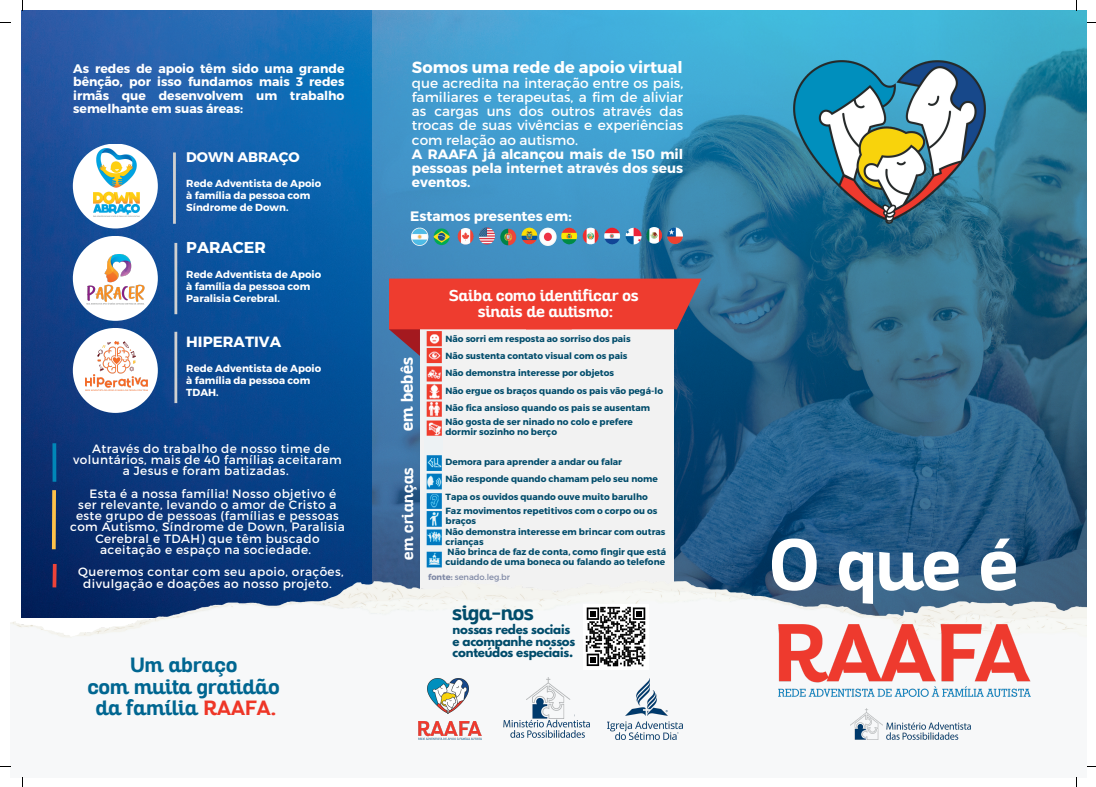
<style>
.page{position:relative;width:1096px;height:787px;background:#fff}
.page>*{position:absolute;margin:0;border:0;box-sizing:border-box;transform-origin:0 0}
.t1{font:700 70.12px "Altair";letter-spacing:.13em;color:#fff}
.t2{font:700 20.12px "Altair";color:#006691}
.t3{font:700 19.88px "Altair";letter-spacing:-.02em;color:#014c6b}
.t4{font:700 16.38px "Altair";color:#fff}
.t5{font:700 16.12px "Montserrat";color:#fff}
.t6{font:700 15.75px "Montserrat";color:#fff}
.t7{font:700 15.25px "Altair";color:#fff}
.t8{font:700 14.88px "Montserrat";color:#fff}
.t9{font:700 13.88px "Montserrat";color:#fff}
.t10{font:13.62px/14.1px "Montserrat";color:#fff;text-align:justify}
.t11{font:700 13.62px/14.1px "Montserrat";color:#fff;text-align:justify}
.t12{font:700 12.38px/13.1px "Montserrat";color:#fff;text-align:justify}
.t13{font:12px/11.2px "Montserrat";letter-spacing:.035em;color:#fff;text-align:center}
.t14{font:700 11.88px "League Spartan";letter-spacing:-.02em;color:#014c6b}
.t15{font:700 10.25px/11.9px "Montserrat";color:#fff}
.t16{font:700 9px/10.5px "Montserrat";color:#014c6b}
.t17{font:8.38px "Montserrat";color:#7f89a6}
.s1{color:#ee3627}
.s2{font-weight:700}
</style>
<div class="page">
<img style="left:22px;top:10px;width:351px;height:570px">
<img style="left:373px;top:10px;width:713px;height:570px">
<img style="left:793px;top:60px;width:192px;height:163px">
<svg style="left:52px;top:443px;width:4px;height:39px"></svg>
<svg style="left:52px;top:490px;width:4px;height:59px"></svg>
<svg style="left:53px;top:564px;width:4px;height:16px"></svg>
<hr style="left:173px;top:152px;width:3px;height:72px;background:#d0d0d0">
<hr style="left:174px;top:243px;width:3px;height:71px;background:#d0d0d0">
<hr style="left:174px;top:332px;width:3px;height:71px;background:#d0d0d0">
<div style="left:73px;top:236px;width:85px;height:85px;background:#fff;border-radius:50%"></div>
<div style="left:73px;top:328px;width:85px;height:85px;background:#fff;border-radius:50%"></div>
<div style="left:73px;top:144px;width:85px;height:84px;background:#fff;border-radius:50%"></div>
<img style="left:87px;top:254px;width:57px;height:50px">
<img style="left:85px;top:332px;width:63px;height:58px">
<img style="left:93px;top:149px;width:46px;height:68px">
<img style="left:411px;top:227px;width:271px;height:19px">
<div style="left:420px;top:327px;width:253px;height:278px;background:#f2f2f2"></div>
<img style="left:10px;top:580px;width:1076px;height:198px">
<img style="left:778px;top:625px;width:252px;height:72px">
<svg style="left:583px;top:604px;width:65px;height:66px"></svg>
<svg style="left:586px;top:607px;width:13px;height:13px"></svg>
<svg style="left:632px;top:607px;width:13px;height:13px"></svg>
<svg style="left:586px;top:654px;width:13px;height:12px"></svg>
<img style="left:426px;top:356px;width:16px;height:211px">
<svg style="left:389px;top:279px;width:312px;height:77px"></svg>
<img style="left:850px;top:709px;width:120px;height:31px">
<img style="left:418px;top:721px;width:63px;height:18px">
<img style="left:427px;top:678px;width:41px;height:36px">
<img style="left:526px;top:677px;width:48px;height:29px">
<img style="left:502px;top:706px;width:88px;height:23px">
<img style="left:510px;top:728px;width:87px;height:9px">
<img style="left:607px;top:678px;width:75px;height:61px">
<p class="t12" style="left:73px;top:62px;width:273px">As redes de apoio têm sido uma grande bênção, por isso fundamos mais 3 redes irmãs que desenvolvem um trabalho semelhante em suas áreas:</p>
<p class="t9" style="left:186px;top:148px;width:115px">DOWN ABRAÇO</p>
<p class="t15" style="left:186px;top:177px;width:136px">Rede Adventista de Apoio à família da pessoa com<br>Síndrome de Down.</p>
<p class="t6" style="left:186px;top:237px;width:81px">PARACER</p>
<p class="t15" style="left:186px;top:268px;width:136px">Rede Adventista de Apoio à família da pessoa com<br>Paralisia Cerebral.</p>
<p class="t8" style="left:186px;top:332px;width:96px">HIPERATIVA</p>
<p class="t15" style="left:186px;top:362px;width:136px">Rede Adventista de Apoio à família da pessoa com<br>TDAH.</p>
<p class="t13" style="left:73px;top:442px;width:270px">Através do trabalho de nosso time de voluntários, mais de 40 famílias aceitaram a Jesus e foram batizadas.</p>
<p class="t13" style="left:89px;top:487px;width:248px">Esta é a nossa família! Nosso objetivo é</p>
<p class="t13" style="left:78px;top:498px;width:260px">ser relevante, levando o amor de Cristo a</p>
<p class="t13" style="left:76px;top:510px;width:264px">este grupo de pessoas (famílias e pessoas</p>
<p class="t13" style="left:70px;top:521px;width:276px">com Autismo, Síndrome de Down, Paralisia</p>
<p class="t13" style="left:95px;top:532px;width:226px">Cerebral e TDAH) que têm buscado</p>
<p class="t13" style="left:100px;top:543px;width:213px">aceitação e espaço na sociedade.</p>
<p class="t13" style="left:78px;top:566px;width:267px">Queremos contar com seu apoio, orações, divulgação e doações ao nosso projeto.</p>
<p class="t2" style="left:130px;top:657px;width:109px">Um abraço</p>
<p class="t2" style="left:88px;top:679px;width:193px">com muita gratidão</p>
<p class="t2" style="left:96px;top:701px;width:182px">da família <span class="s1">RAAFA.</span></p>
<p class="t5" style="left:412px;top:57px;width:272px">Somos uma rede de apoio virtual</p>
<p class="t10" style="left:412px;top:76px;width:273px">que acredita na interação entre os pais, familiares e terapeutas, a fim de aliviar as cargas uns dos outros através das trocas de suas vivências e experiências com relação ao autismo.</p>
<p class="t11" style="left:412px;top:146px;width:273px">A RAAFA já alcançou mais de 150 mil pessoas pela internet através dos seus eventos.</p>
<p class="t11" style="left:410px;top:209px;width:163px">Estamos presentes em:</p>
<p class="t4" style="left:401px;top:431px;width:75px;rotate:-90deg">em bebês</p>
<p class="t7" style="left:402px;top:559px;width:94px;rotate:-90deg">em crianças</p>
<p class="t7" style="left:449px;top:290px;width:191px">Saiba como identificar os</p>
<p class="t7" style="left:478px;top:306px;width:137px">sinais de autismo:</p>
<p class="t16" style="left:445px;top:333px;width:187px">Não sorri em resposta ao sorriso dos pais</p>
<p class="t16" style="left:445px;top:350px;width:183px">Não sustenta contato visual com os pais</p>
<p class="t16" style="left:445px;top:367px;width:170px">Não demonstra interesse por objetos</p>
<p class="t16" style="left:445px;top:385px;width:219px">Não ergue os braços quando os pais vão pegá-lo</p>
<p class="t16" style="left:445px;top:402px;width:206px">Não fica ansioso quando os pais se ausentam</p>
<p class="t16" style="left:445px;top:416px;width:189px">Não gosta de ser ninado no colo e prefere dormir sozinho no berço</p>
<p class="t16" style="left:445px;top:456px;width:178px">Demora para aprender a andar ou falar</p>
<p class="t16" style="left:445px;top:473px;width:214px">Não responde quando chamam pelo seu nome</p>
<p class="t16" style="left:445px;top:491px;width:204px">Tapa os ouvidos quando ouve muito barulho</p>
<p class="t16" style="left:445px;top:505px;width:213px">Faz movimentos repetitivos com o corpo ou os braços</p>
<p class="t16" style="left:445px;top:526px;width:221px">Não demonstra interesse em brincar com outras crianças</p>
<p class="t16" style="left:445px;top:546px;width:222px;line-height:9.8px">Não brinca de faz de conta, como fingir que está cuidando de uma boneca ou falando ao telefone</p>
<p class="t17" style="left:428px;top:571px;width:83px"><span class="s2">fonte:</span> senado.leg.br</p>
<p class="t3" style="left:452px;top:605px;width:83px">siga-nos</p>
<p class="t14" style="left:452px;top:623px;width:119px">nossas redes sociais</p>
<p class="t14" style="left:452px;top:635px;width:124px">e acompanhe nossos</p>
<p class="t14" style="left:452px;top:647px;width:122px">conteúdos especiais.</p>
<p class="t1" style="left:768px;top:538px;width:252px">Oqueé</p>
</div>
